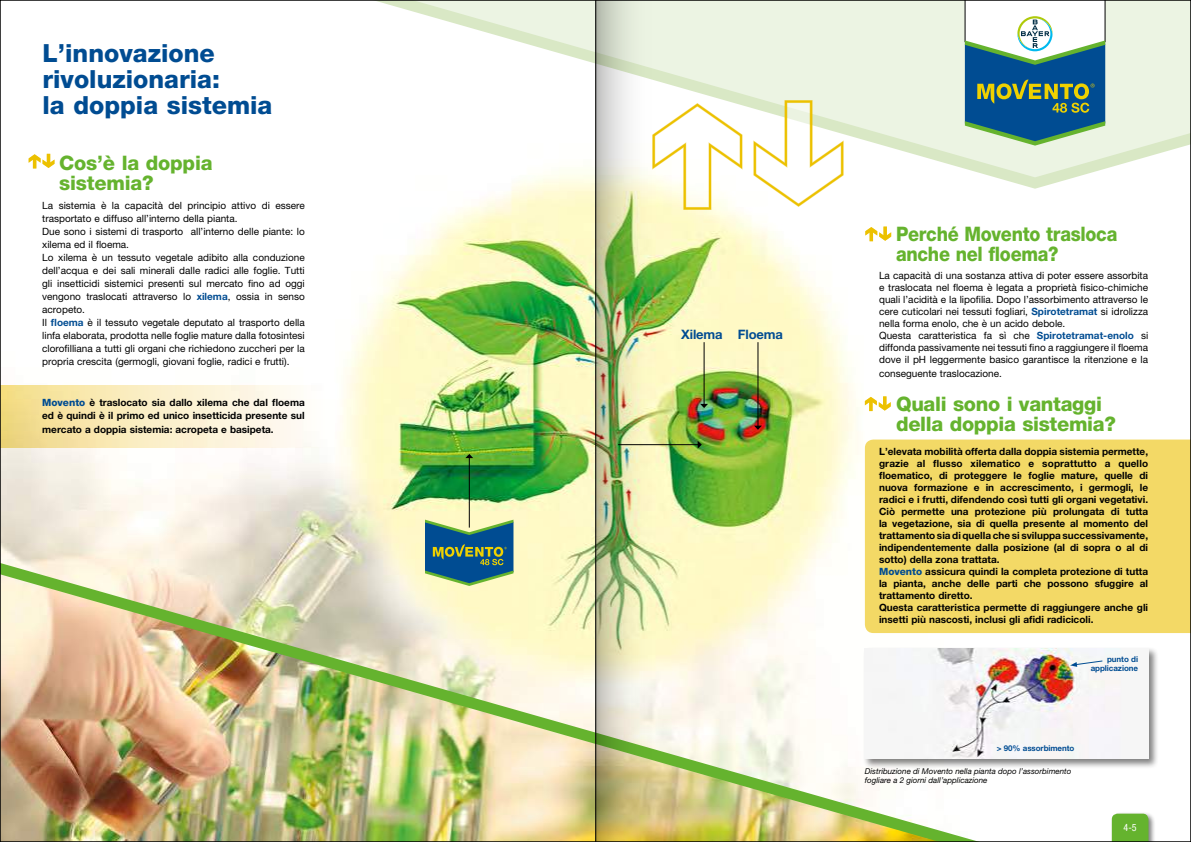
<style>
.page{position:relative;width:1191px;height:842px;background:#fff}
.page>*{position:absolute;margin:0;border:0;box-sizing:border-box;transform-origin:0 0}
.t1{font:800 25px/26px "Helvetica Neue LT Std";color:#004c92}
.t2{font:800 20px/20px "Helvetica Neue LT Std";letter-spacing:-.015em;color:#65b32e}
.t3{font:800 20px/20px "Helvetica Neue LT Std";letter-spacing:-.015em;color:#65b32e;scale:.9 1}
.t4{font:700 13px "Helvetica Neue LT Std";letter-spacing:-.01em;color:#004c92}
.t5{font:10px/13px "Helvetica Neue LT Std";color:#000}
.t6{font:700 10px/12px "Helvetica Neue LT Std";color:#000}
.t7{font:condensed 10px "Helvetica Neue LT Std";color:#fff}
.t8{font:italic 8px/9.5px "Helvetica Neue LT Std";color:#000}
.t9{font:700 8px/9px "Helvetica Neue LT Std";letter-spacing:-.01em;color:#004c92;text-align:right}
.s1{font-weight:700;color:#004c92}
.s2{font-weight:800;color:#004c92}
</style>
<div class="page">
<img style="left:2px;top:153px;width:890px;height:410px">
<img style="left:2px;top:563px;width:971px;height:277px">
<svg style="left:372px;top:2px;width:817px;height:187px;fill:#ecf4e3"></svg>
<div style="left:1110px;top:812px;width:46px;height:30px;background:#000;opacity:.5"></div>
<svg style="left:1111px;top:814px;width:37px;height:26px"></svg>
<svg style="left:964px;top:2px;width:141px;height:144px"></svg>
<svg style="left:752px;top:99px;width:92px;height:109px"></svg>
<svg style="left:652px;top:102px;width:91px;height:109px"></svg>
<div style="left:0;top:386px;width:326px;height:61px;background:linear-gradient(to right,#f3dc88,#fff)"></div>
<svg style="left:29px;top:154px;width:25px;height:14px"></svg>
<div style="left:863px;top:646px;width:295px;height:123px;background:#000;opacity:.5"></div>
<img style="left:865px;top:648px;width:283px;height:111px">
<svg style="left:1070px;top:660px;width:33px;height:7px"></svg>
<hr style="left:618px;top:444px;width:80px;height:1px;background:#000">
<svg style="left:697px;top:441px;width:5px;height:8px"></svg>
<hr style="left:703px;top:342px;width:1px;height:62px;background:#000">
<svg style="left:700px;top:404px;width:8px;height:4px"></svg>
<hr style="left:757px;top:342px;width:1px;height:84px;background:#000">
<svg style="left:754px;top:426px;width:8px;height:4px"></svg>
<hr style="left:469px;top:458px;width:1px;height:70px;background:#000">
<svg style="left:465px;top:454px;width:8px;height:4px"></svg>
<svg style="left:425px;top:520px;width:88px;height:66px"></svg>
<div style="left:865px;top:439px;width:324px;height:194px;background:#f3d966"></div>
<svg style="left:865px;top:227px;width:26px;height:14px"></svg>
<svg style="left:865px;top:396px;width:25px;height:15px"></svg>
<img style="left:596px;top:2px;width:56px;height:838px">
<hr style="left:595px;top:0;width:1px;height:842px;background:#000">
<h1 class="t1" style="left:43px;top:40px;width:231px">L’innovazione rivoluzionaria:<br>la doppia sistemia</h1>
<h2 class="t2" style="left:59px;top:153px;width:155px">Cos’è la doppia sistemia?</h2>
<p class="t5" style="left:42px;top:199px;width:264px">La sistemia è la capacità del principio attivo di essere trasportato e diffuso all’interno della pianta.<br>Due sono i sistemi di trasporto all’interno delle piante: lo xilema ed il floema.<br>Lo xilema è un tessuto vegetale adibito alla conduzione dell’acqua e dei sali minerali dalle radici alle foglie. Tutti gli insetticidi sistemici presenti sul mercato fino ad oggi vengono traslocati attraverso lo <span class="s1">xilema</span>, ossia in senso acropeto.<br>Il <span class="s1">floema</span> è il tessuto vegetale deputato al trasporto della linfa elaborata, prodotta nelle foglie mature dalla fotosintesi clorofilliana a tutti gli organi che richiedono zuccheri per la propria crescita (germogli, giovani foglie, radici e frutti).</p>
<p class="t6" style="left:42px;top:396px;width:264px;line-height:13px"><span class="s2">Movento</span> è traslocato sia dallo xilema che dal floema ed è quindi è il primo ed unico insetticida presente sul</p>
<p class="t6" style="left:42px;top:423px;width:233px">mercato a doppia sistemia: acropeta e basipeta.</p>
<h3 class="t4" style="left:681px;top:326px;width:103px">Xilema Floema</h3>
<h2 class="t3" style="left:896px;top:224px;width:247px">Perché Movento trasloca anche nel floema?</h2>
<p class="t5" style="left:879px;top:270px;width:271px;line-height:12px">La capacità di una sostanza attiva di poter essere assorbita e traslocata nel floema è legata a proprietà fisico-chimiche quali l’acidità e la lipofilia. Dopo l’assorbimento attraverso le cere cuticolari nei tessuti fogliari, <span class="s1">Spirotetramat</span> si idrolizza nella forma enolo, che è un acido debole.<br>Questa caratteristica fa sì che <span class="s1">Spirotetramat-enolo</span> si diffonda passivamente nei tessuti fino a raggiungere il floema dove il pH leggermente basico garantisce la ritenzione e la</p>
<p class="t5" style="left:879px;top:367px;width:124px">conseguente traslocazione.</p>
<h2 class="t2" style="left:896px;top:394px;width:221px">Quali sono i vantaggi della doppia sistemia?</h2>
<p class="t6" style="left:879px;top:446px;width:271px">L’elevata mobilità offerta dalla doppia sistemia permette, grazie al flusso xilematico e soprattutto a quello floematico, di proteggere le foglie mature, quelle di nuova formazione e in accrescimento, i germogli, le radici e i frutti, difendendo così tutti gli organi vegetativi.<br>Ciò permette una protezione più prolungata di tutta la vegetazione, sia di quella presente al momento del trattamento sia di quella che si sviluppa successivamente, indipendentemente dalla posizione (al di sopra o al di sotto) della zona trattata.<br><span class="s2">Movento</span> assicura quindi la completa protezione di tutta la pianta, anche delle parti che possono sfuggire al trattamento diretto.<br>Questa caratteristica permette di raggiungere anche gli insetti più nascosti, inclusi gli afidi radicicoli.</p>
<p class="t9" style="left:1090px;top:654px;width:49px">punto di applicazione</p>
<p class="t9" style="left:996px;top:743px;width:79px">&gt; 90% assorbimento</p>
<p class="t8" style="left:865px;top:766px;width:208px">Distribuzione di Movento nella pianta dopo l’assorbimento fogliare a 2 giorni dall’applicazione</p>
<p class="t7" style="left:1123px;top:821px;width:15px">4-5</p>
</div>
